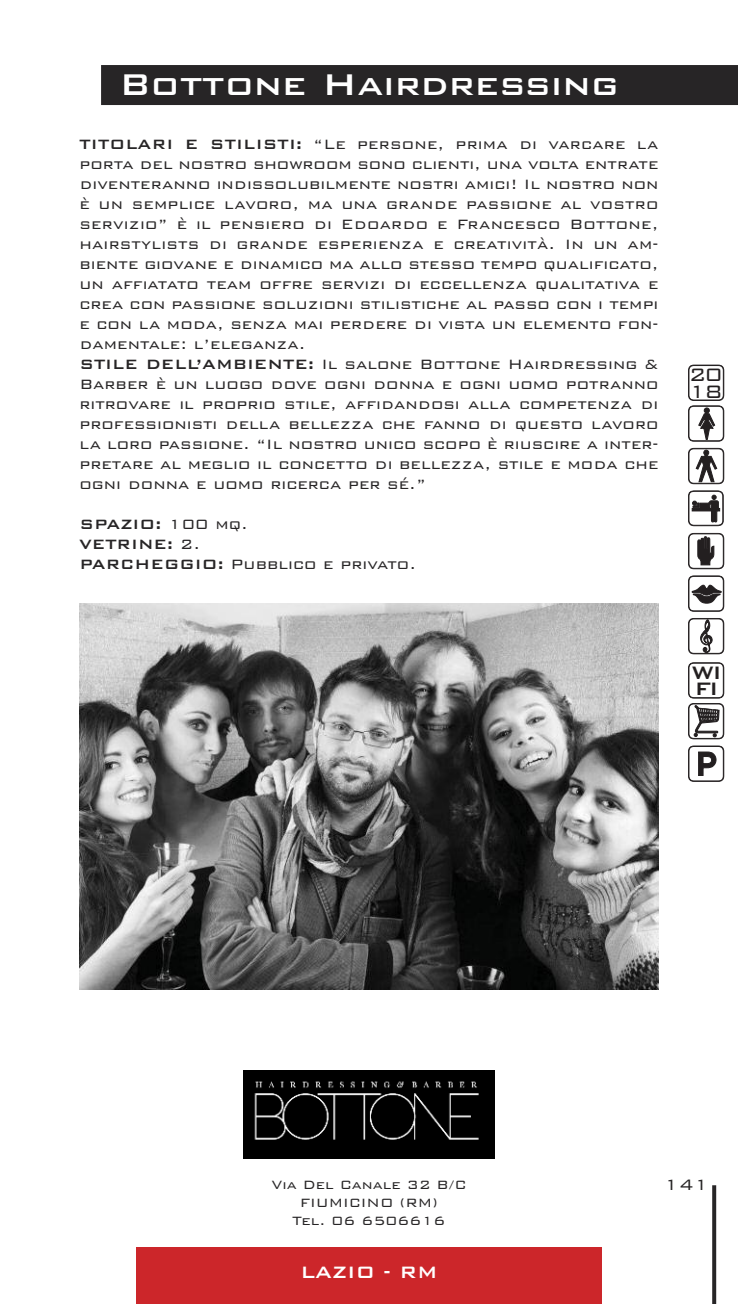
<style>
.page{position:relative;width:738px;height:1304px;background:#fff}
.page>*{position:absolute;margin:0;border:0;box-sizing:border-box;transform-origin:0 0}
.t1{font:500 40px "Bank Gothic BT";color:#fff}
.t2{font:300 24px "Bank Gothic BT";color:#231f20}
.t3{font:500 24px "Bank Gothic BT";color:#231f20}
.t4{font:500 22px "Bank Gothic BT";color:#fff}
.t5{font:300 20px "Bank Gothic BT";color:#272526}
.t6{font:300 18px/20px "Bank Gothic BT";color:#272526}
.t7{font:500 18px/20px "Bank Gothic BT";color:#272526}
.t8{font:300 16px/18px "Bank Gothic BT";color:#272526;text-align:center}
.s1{font-weight:500}
.s2{font-weight:300}
</style>
<div class="page">
<div style="left:101px;top:65px;width:636px;height:40px;background:#272526"></div>
<svg style="left:712px;top:1185px;width:3px;height:119px"></svg>
<div style="left:136px;top:1247px;width:465px;height:57px;background:#cc262a"></div>
<div style="left:687px;top:365px;width:36px;height:36px;border:2px solid #231f20;border-radius:5px"></div>
<div style="left:688px;top:366px;width:34px;height:34px;background:#fff;border-radius:5px"></div>
<div style="left:688px;top:365px;width:35px;height:35px;border:1px solid #231f20;border-radius:5px"></div>
<div style="left:687px;top:405px;width:36px;height:37px;border:2px solid #231f20;border-radius:5px"></div>
<div style="left:688px;top:406px;width:34px;height:35px;background:#fff;border-radius:5px"></div>
<div style="left:688px;top:406px;width:35px;height:35px;border:1px solid #231f20;border-radius:5px"></div>
<svg style="left:697px;top:407px;width:17px;height:33px"></svg>
<div style="left:687px;top:448px;width:36px;height:36px;border:2px solid #231f20;border-radius:5px"></div>
<div style="left:688px;top:449px;width:34px;height:34px;background:#fff;border-radius:5px"></div>
<div style="left:688px;top:448px;width:35px;height:36px;border:1px solid #231f20;border-radius:5px"></div>
<svg style="left:695px;top:450px;width:21px;height:32px"></svg>
<svg style="left:688px;top:490px;width:35px;height:36px"></svg>
<div style="left:687px;top:533px;width:36px;height:36px;border:2px solid #231f20;border-radius:5px"></div>
<div style="left:688px;top:534px;width:34px;height:34px;background:#fff;border-radius:5px"></div>
<div style="left:688px;top:533px;width:35px;height:36px;border:1px solid #231f20;border-radius:5px"></div>
<svg style="left:697px;top:536px;width:16px;height:29px"></svg>
<div style="left:687px;top:575px;width:36px;height:37px;border:2px solid #231f20;border-radius:5px"></div>
<div style="left:688px;top:576px;width:34px;height:35px;background:#fff;border-radius:5px"></div>
<div style="left:688px;top:576px;width:35px;height:35px;border:1px solid #231f20;border-radius:5px"></div>
<svg style="left:691px;top:584px;width:30px;height:20px"></svg>
<div style="left:687px;top:618px;width:36px;height:36px;border:2px solid #231f20;border-radius:5px"></div>
<div style="left:688px;top:619px;width:34px;height:34px;background:#fff;border-radius:5px"></div>
<div style="left:688px;top:618px;width:35px;height:36px;border:1px solid #231f20;border-radius:5px"></div>
<svg style="left:699px;top:619px;width:13px;height:34px"></svg>
<div style="left:687px;top:662px;width:36px;height:37px;border:2px solid #231f20;border-radius:5px"></div>
<div style="left:688px;top:663px;width:34px;height:35px;background:#fff;border-radius:5px"></div>
<div style="left:688px;top:663px;width:35px;height:35px;border:1px solid #231f20;border-radius:5px"></div>
<div style="left:687px;top:703px;width:36px;height:36px;border:2px solid #231f20;border-radius:5px"></div>
<div style="left:688px;top:704px;width:34px;height:34px;background:#fff;border-radius:5px"></div>
<div style="left:688px;top:703px;width:35px;height:36px;border:1px solid #231f20;border-radius:5px"></div>
<svg style="left:693px;top:705px;width:26px;height:32px"></svg>
<div style="left:687px;top:746px;width:36px;height:36px;border:2px solid #231f20;border-radius:5px"></div>
<div style="left:688px;top:746px;width:34px;height:35px;background:#fff;border-radius:5px"></div>
<div style="left:688px;top:746px;width:35px;height:35px;border:1px solid #231f20;border-radius:5px"></div>
<svg style="left:698px;top:752px;width:18px;height:24px"></svg>
<img style="left:79px;top:603px;width:579px;height:386px">
<img style="left:243px;top:1070px;width:251px;height:89px">
<h1 class="t1" style="left:119px;top:58px;width:501px">Bottone Hairdressing</h1>
<p class="t6" style="left:79px;top:133px;width:580px"><span class="s1">TITOLARI E STILISTI:</span> “Le persone, prima di varcare la porta del nostro showroom sono clienti, una volta entrate diventeranno indissolubilmente nostri amici! Il nostro non è un semplice lavoro, ma una grande passione al vostro servizio” è il pensiero di Edoardo e Francesco Bottone, hairstylists di grande esperienza e creatività. In un am&shy;biente giovane e dinamico ma allo stesso tempo qualificato, un affiatato team offre servizi di eccellenza qualitativa e crea con passione soluzioni stilistiche al passo con i tempi e con la moda, senza mai perdere di vista un elemento fon&shy;damentale: l’eleganza.<br><span class="s1">STILE DELL’AMBIENTE:</span> Il salone Bottone Hairdressing &amp; Barber è un luogo dove ogni donna e ogni uomo potranno ritrovare il proprio stile, affidandosi alla competenza di professionisti della bellezza che fanno di questo lavoro la loro passione. “Il nostro unico scopo è riuscire a inter&shy;pretare al meglio il concetto di bellezza, stile e moda che ogni donna e uomo ricerca per sé.”</p>
<p class="t7" style="left:79px;top:513px;width:338px">SPAZIO: <span class="s2">100 mq.<br></span>VETRINE: <span class="s2">2.<br></span>PARCHEGGIO: <span class="s2">Pubblico e privato.</span></p>
<h2 class="t2" style="left:688px;top:359px;width:36px">20</h2>
<h2 class="t2" style="left:688px;top:375px;width:36px">18</h2>
<h2 class="t3" style="left:690px;top:656px;width:32px">WI</h2>
<h2 class="t3" style="left:694px;top:673px;width:26px">FI</h2>
<p class="t8" style="left:271px;top:1174px;width:196px">Via Del Canale 32 B/C</p>
<p class="t5" style="left:663px;top:1171px;width:46px">141</p>
<p class="t8" style="left:292px;top:1192px;width:154px">FIUMICINO (RM)<br>Tel. 06 6506616</p>
<p class="t4" style="left:300px;top:1258px;width:138px">LAZIO - RM</p>
</div>
